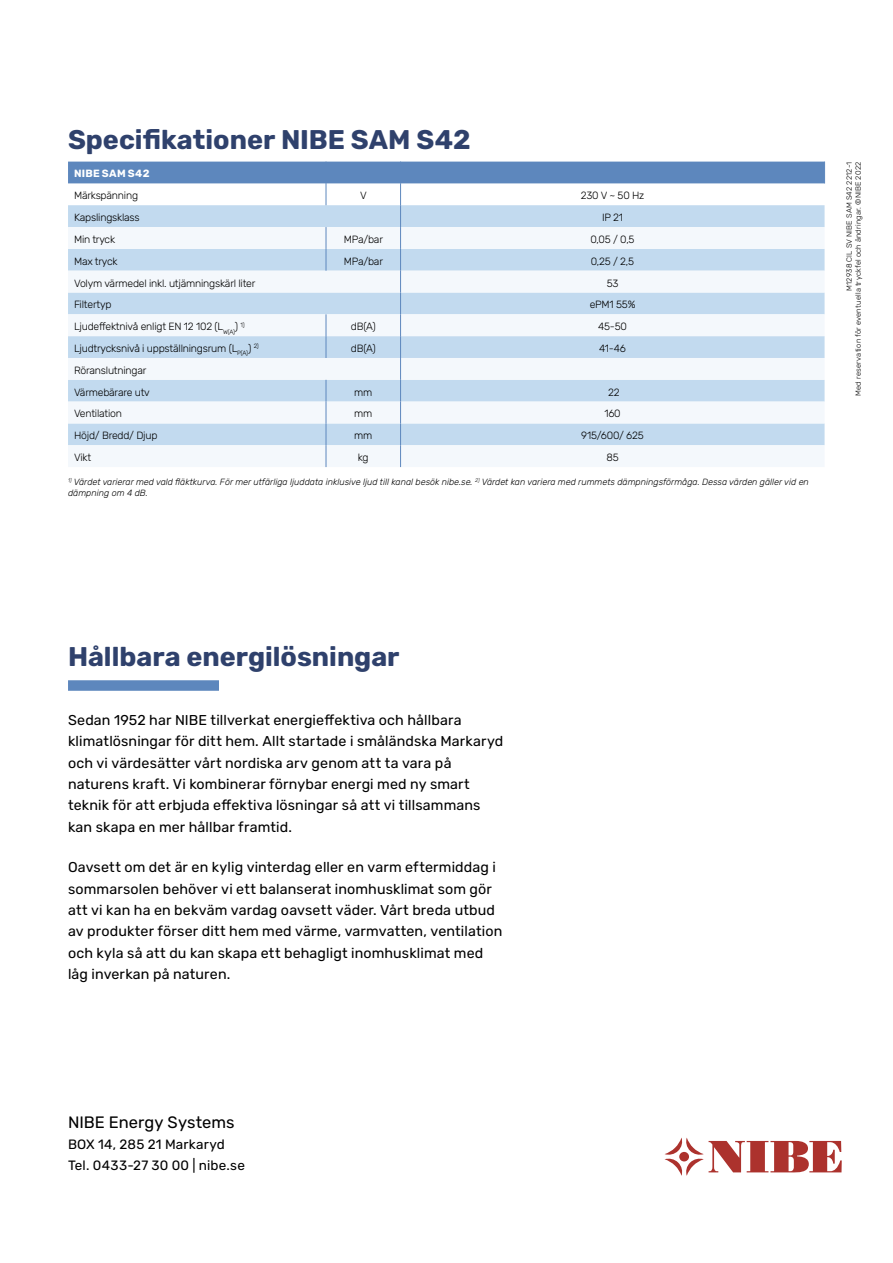
<style>
.page{position:relative;width:893px;height:1263px;background:#fff}
.page>*{position:absolute;margin:0;border:0;box-sizing:border-box;transform-origin:0 0}
.t1{font:700 27px "Rubik";color:#2f416c}
.t2{font:16.5px "Rubik";color:#000}
.t3{font:14.25px/21.3px "Rubik";letter-spacing:.01em;color:#000}
.t4{font:13.5px/21px "Rubik";letter-spacing:.015em;color:#000}
.t5{font:300 10.5px/21.8px "Rubik";letter-spacing:-.02em;color:#000}
.t6{font:700 10.5px "Rubik";letter-spacing:.025em;color:#fff}
.t7{font:italic 300 9px/11.2px "Rubik";color:#000}
.t8{font:300 7.5px/9px "Rubik";letter-spacing:.025em;color:#000;text-align:right}
</style>
<div class="page">
<svg style="left:664px;top:1137px;width:178px;height:39px"></svg>
<svg style="left:68px;top:162px;width:757px;height:305px"></svg>
<div style="left:68px;top:680px;width:151px;height:11px;background:#5d87bd"></div>
<h1 class="t1" style="left:68px;top:124px;width:404px">Specifikationer NIBE SAM S42</h1>
<p class="t6" style="left:74px;top:168px;width:77px">NIBE SAM S42</p>
<p class="t5" style="left:74px;top:185px;width:66px">Märkspänning</p>
<p class="t5" style="left:360px;top:185px;width:8px">V</p>
<p class="t5" style="left:581px;top:185px;width:65px">230 V ~ 50 Hz</p>
<p class="t5" style="left:74px;top:207px;width:67px">Kapslingsklass</p>
<p class="t5" style="left:602px;top:207px;width:22px">IP 21</p>
<p class="t5" style="left:74px;top:229px;width:43px">Min tryck</p>
<p class="t5" style="left:344px;top:229px;width:41px">MPa/bar</p>
<p class="t5" style="left:590px;top:229px;width:46px">0,05 / 0,5</p>
<p class="t5" style="left:74px;top:250px;width:45px">Max tryck</p>
<p class="t5" style="left:344px;top:250px;width:41px">MPa/bar</p>
<p class="t5" style="left:591px;top:250px;width:45px">0,25 / 2,5</p>
<p class="t5" style="left:74px;top:272px;width:183px">Volym värmedel inkl. utjämningskärl liter</p>
<p class="t5" style="left:607px;top:272px;width:13px">53</p>
<p class="t5" style="left:74px;top:294px;width:39px">Filtertyp</p>
<p class="t5" style="left:590px;top:294px;width:47px">ePM1 55%</p>
<p class="t5" style="left:74px;top:316px;width:172px">Ljudeffektnivå enligt EN 12 102 (L<sub>W(A)</sub>) <sup>1)</sup></p>
<p class="t5" style="left:351px;top:316px;width:26px">dB(A)</p>
<p class="t5" style="left:598px;top:316px;width:30px">45-50</p>
<p class="t5" style="left:74px;top:338px;width:186px">Ljudtrycksnivå i uppställningsrum (L<sub>P(A)</sub>) <sup>2)</sup></p>
<p class="t5" style="left:351px;top:338px;width:26px">dB(A)</p>
<p class="t5" style="left:599px;top:338px;width:28px">41-46</p>
<p class="t5" style="left:74px;top:360px;width:77px">Röranslutningar<br>Värmebärare utv</p>
<p class="t5" style="left:354px;top:381px;width:20px">mm</p>
<p class="t5" style="left:608px;top:381px;width:13px">22</p>
<p class="t5" style="left:74px;top:403px;width:50px">Ventilation</p>
<p class="t5" style="left:354px;top:403px;width:20px">mm</p>
<p class="t5" style="left:604px;top:403px;width:18px">160</p>
<p class="t5" style="left:74px;top:425px;width:85px">Höjd/ Bredd/ Djup</p>
<p class="t5" style="left:354px;top:425px;width:20px">mm</p>
<p class="t5" style="left:581px;top:425px;width:64px">915/600/ 625</p>
<p class="t5" style="left:74px;top:447px;width:19px">Vikt</p>
<p class="t5" style="left:358px;top:447px;width:12px">kg</p>
<p class="t5" style="left:606px;top:447px;width:14px">85</p>
<p class="t7" style="left:68px;top:477px;width:742px"><sup>1)</sup> Värdet varierar med vald fläktkurva. För mer utfärliga ljuddata inklusive ljud till kanal besök nibe.se. <sup>2)</sup> Värdet kan variera med rummets dämpningsförmåga. Dessa värden gäller vid en dämpning om 4 dB.</p>
<p class="t8" style="left:845px;top:396px;width:236px;rotate:-90deg">M12938 CIL SV NIBE SAM S42 2212-1<br>Med reservation för eventuella tryckfel och ändringar. ©NIBE 2022</p>
<h1 class="t1" style="left:68px;top:641px;width:333px">Hållbara energilösningar</h1>
<p class="t3" style="left:68px;top:710px;width:437px">Sedan 1952 har NIBE tillverkat energieffektiva och hållbara klimatlösningar för ditt hem. Allt startade i småländska Markaryd och vi värdesätter vårt nordiska arv genom att ta vara på naturens kraft. Vi kombinerar förnybar energi med ny smart teknik för att erbjuda effektiva lösningar så att vi tillsammans kan skapa en mer hållbar framtid.</p>
<p class="t3" style="left:68px;top:857px;width:436px">Oavsett om det är en kylig vinterdag eller en varm eftermiddag i sommarsolen behöver vi ett balanserat inomhusklimat som gör att vi kan ha en bekväm vardag oavsett väder. Vårt breda utbud av produkter förser ditt hem med värme, varmvatten, ventilation och kyla så att du kan skapa ett behagligt inomhusklimat med låg inverkan på naturen.</p>
<p class="t2" style="left:68px;top:1113px;width:168px">NIBE Energy Systems</p>
<p class="t4" style="left:68px;top:1134px;width:178px">BOX 14, 285 21 Markaryd<br>Tel. 0433-27 30 00 | nibe.se</p>
</div>
